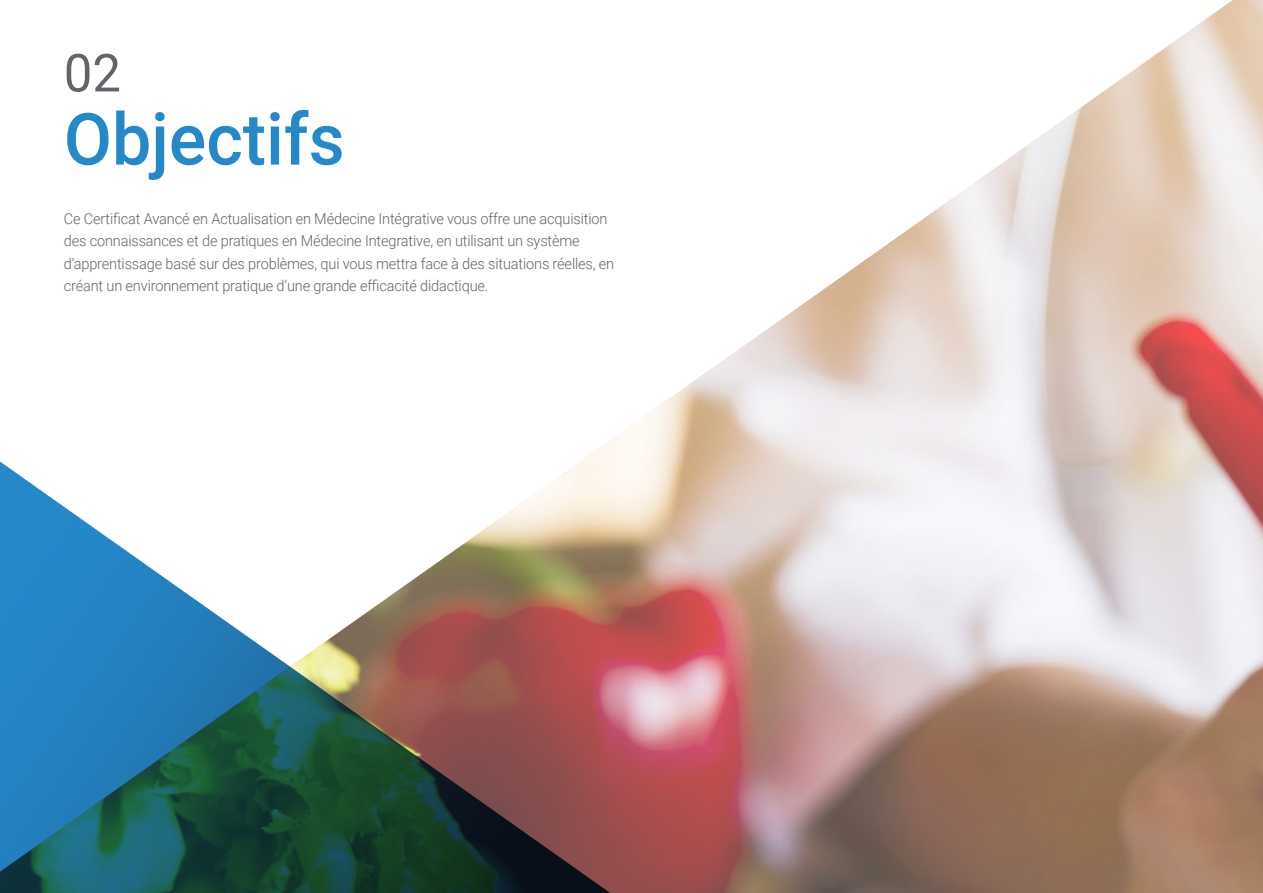
<style>
.page{position:relative;width:1263px;height:893px;background:#fff}
.page>*{position:absolute;margin:0;border:0;box-sizing:border-box;transform-origin:0 0}
.t1{font:500 72px "Roboto";color:#2488c9}
.t2{font:52.5px "Roboto";color:#61646a}
.t3{font:300 15px/22.5px "Roboto";letter-spacing:-.01em;color:#61646a}
</style>
<div class="page">
<img style="left:603px;top:0;width:660px;height:893px">
<svg style="left:0;top:446px;width:640px;height:447px"></svg>
<h2 class="t2" style="left:64px;top:36px;width:59px">02</h2>
<h1 class="t1" style="left:64px;top:89px;width:282px">Objectifs</h1>
<p class="t3" style="left:64px;top:207px;width:552px">Ce Certificat Avancé en Actualisation en Médecine Intégrative vous offre une acquisition des connaissances et de pratiques en Médecine Integrative, en utilisant un système d’apprentissage basé sur des problèmes, qui vous mettra face à des situations réelles, en créant un environnement pratique d’une grande efficacité didactique.</p>
</div>
